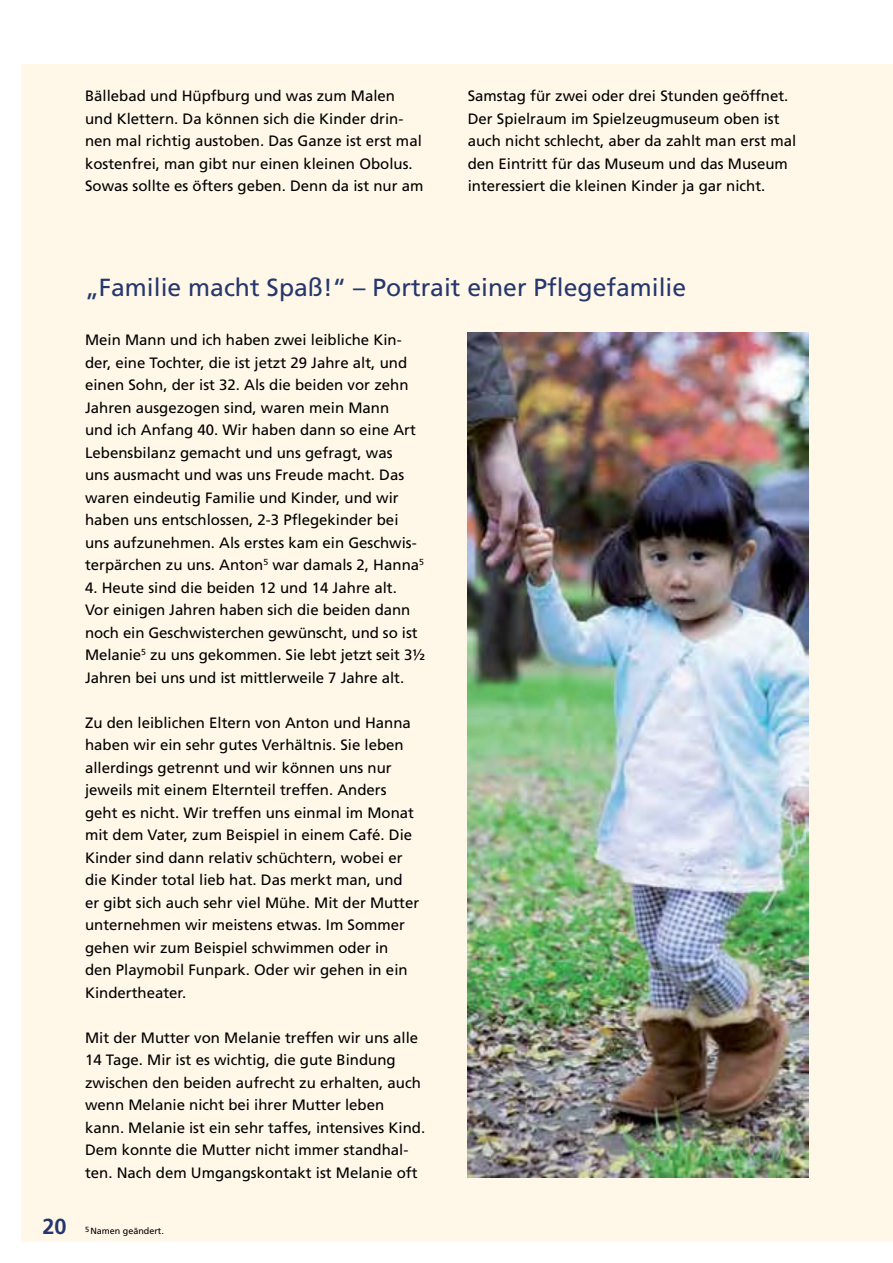
<style>
.page{position:relative;width:893px;height:1263px;background:#fff}
.page>*{position:absolute;margin:0;border:0;box-sizing:border-box;transform-origin:0 0}
.t1{font:24.75px "Frutiger";color:#25376d}
.t2{font:700 21.75px "Frutiger";color:#25376d}
.t3{font:15px/22.5px "Frutiger";color:#000}
.t4{font:9px "Frutiger";color:#000}
</style>
<div class="page">
<img style="left:21px;top:64px;width:872px;height:1178px">
<p class="t3" style="left:85px;top:86px;width:340px">Bällebad und Hüpfburg und was zum Malen und Klettern. Da können sich die Kinder drin&shy;nen mal richtig austoben. Das Ganze ist erst mal kostenfrei, man gibt nur einen kleinen Obolus.<br>Sowas sollte es öfters geben. Denn da ist nur am</p>
<p class="t3" style="left:468px;top:86px;width:330px">Samstag für zwei oder drei Stunden geöffnet.<br>Der Spielraum im Spielzeugmuseum oben ist auch nicht schlecht, aber da zahlt man erst mal den Eintritt für das Museum und das Museum interessiert die kleinen Kinder ja gar nicht.</p>
<h2 class="t2" style="left:43px;top:1217px;width:26px">20</h2>
<h1 class="t1" style="left:85px;top:278px;width:603px">„Familie macht Spaß!“ – Portrait einer Pflegefamilie</h1>
<p class="t3" style="left:85px;top:330px;width:340px">Mein Mann und ich haben zwei leibliche Kin&shy;der, eine Tochter, die ist jetzt 29 Jahre alt, und einen Sohn, der ist 32. Als die beiden vor zehn Jahren ausgezogen sind, waren mein Mann<br>und ich Anfang 40. Wir haben dann so eine Art Lebensbilanz gemacht und uns gefragt, was<br>uns ausmacht und was uns Freude macht. Das waren eindeutig Familie und Kinder, und wir haben uns entschlossen, 2-3 Pflegekinder bei uns aufzunehmen. Als erstes kam ein Geschwis&shy;terpärchen zu uns. Anton<sup>5</sup> war damals 2, Hanna<sup>5</sup></p>
<p class="t3" style="left:85px;top:577px;width:341px">4. Heute sind die beiden 12 und 14 Jahre alt.<br>Vor einigen Jahren haben sich die beiden dann noch ein Geschwisterchen gewünscht, und so ist Melanie<sup>5</sup> zu uns gekommen. Sie lebt jetzt seit 3½ Jahren bei uns und ist mittlerweile 7 Jahre alt.</p>
<p class="t3" style="left:85px;top:712px;width:336px">Zu den leiblichen Eltern von Anton und Hanna haben wir ein sehr gutes Verhältnis. Sie leben allerdings getrennt und wir können uns nur jeweils mit einem Elternteil treffen. Anders geht es nicht. Wir treffen uns einmal im Monat mit dem Vater, zum Beispiel in einem Café. Die Kinder sind dann relativ schüchtern, wobei er die Kinder total lieb hat. Das merkt man, und er gibt sich auch sehr viel Mühe. Mit der Mutter unternehmen wir meistens etwas. Im Sommer gehen wir zum Beispiel schwimmen oder in<br>den Playmobil Funpark. Oder wir gehen in ein Kindertheater.</p>
<p class="t3" style="left:85px;top:1027px;width:342px">Mit der Mutter von Melanie treffen wir uns alle 14 Tage. Mir ist es wichtig, die gute Bindung zwischen den beiden aufrecht zu erhalten, auch wenn Melanie nicht bei ihrer Mutter leben kann. Melanie ist ein sehr taffes, intensives Kind.<br>Dem konnte die Mutter nicht immer standhal&shy;ten. Nach dem Umgangskontakt ist Melanie oft</p>
<p class="t4" style="left:85px;top:1227px;width:80px"><sup>5</sup> Namen geändert.</p>
</div>
